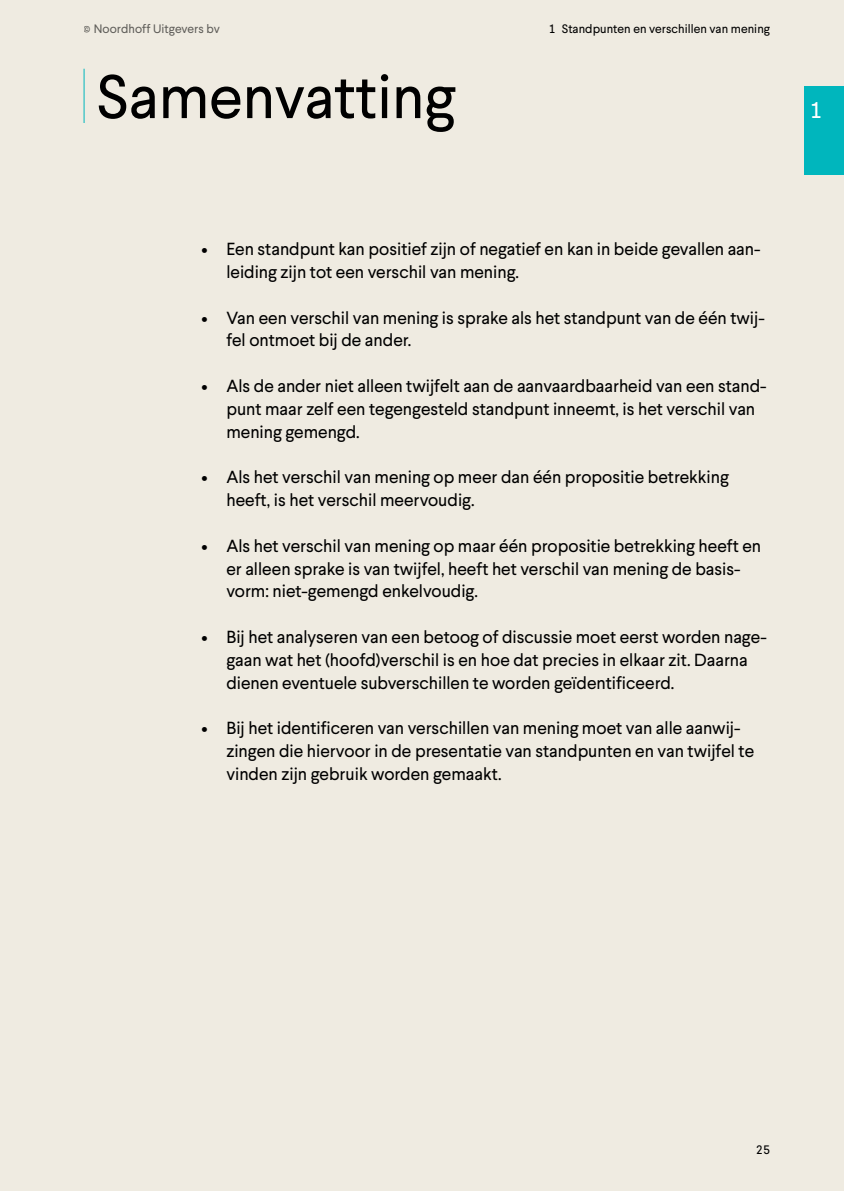
<style>
.page{position:relative;width:844px;height:1191px;background:#fff}
.page>*{position:absolute;margin:0;border:0;box-sizing:border-box;transform-origin:0 0}
.t1{font:61.25px "Larsseit";color:#000}
.t2{font:22.75px "Larsseit";color:#fff}
.t3{font:17.5px/22.8px "Larsseit";color:#000}
.t4{font:12.25px "Larsseit";letter-spacing:.005em;color:#000}
</style>
<div class="page">
<div style="left:0;top:0;width:843px;height:1191px;background:#efebe1"></div>
<hr style="left:84px;top:69px;width:1px;height:54px;background:#00b6bd">
<div style="left:804px;top:86px;width:39px;height:89px;background:#00b6bd"></div>
<p class="t4" style="left:84px;top:21px;width:137px">© Noordhoff Uitgevers bv</p>
<h1 class="t1" style="left:96px;top:57px;width:360px">Samenvatting</h1>
<p class="t4" style="left:548px;top:21px;width:223px">1 Standpunten en verschillen van mening</p>
<h2 class="t2" style="left:809px;top:95px;width:15px">1</h2>
<p class="t3" style="left:226px;top:237px;width:535px;text-indent:-25px">• Een standpunt kan positief zijn of negatief en kan in beide gevallen aan&shy;leiding zijn tot een verschil van mening.</p>
<p class="t3" style="left:226px;top:306px;width:539px;text-indent:-25px">• Van een verschil van mening is sprake als het standpunt van de één twij&shy;fel ontmoet bij de ander.</p>
<p class="t3" style="left:226px;top:374px;width:541px;text-indent:-25px">• Als de ander niet alleen twijfelt aan de aanvaardbaarheid van een stand&shy;punt maar zelf een tegengesteld standpunt inneemt, is het verschil van mening gemengd.</p>
<p class="t3" style="left:226px;top:465px;width:504px;text-indent:-25px">• Als het verschil van mening op meer dan één propositie betrekking heeft, is het verschil meervoudig.</p>
<p class="t3" style="left:226px;top:534px;width:536px;text-indent:-25px">• Als het verschil van mening op maar één propositie betrekking heeft en er alleen sprake is van twijfel, heeft het verschil van mening de basis&shy;vorm: niet-gemengd enkelvoudig.</p>
<p class="t3" style="left:226px;top:625px;width:541px;text-indent:-25px">• Bij het analyseren van een betoog of discussie moet eerst worden nage&shy;gaan wat het (hoofd)verschil is en hoe dat precies in elkaar zit. Daarna dienen eventuele subverschillen te worden geïdentificeerd.</p>
<p class="t3" style="left:226px;top:716px;width:529px;text-indent:-25px">• Bij het identificeren van verschillen van mening moet van alle aanwij&shy;zingen die hiervoor in de presentatie van standpunten en van twijfel te vinden zijn gebruik worden gemaakt.</p>
<p class="t4" style="left:755px;top:1141px;width:16px">25</p>
</div>
